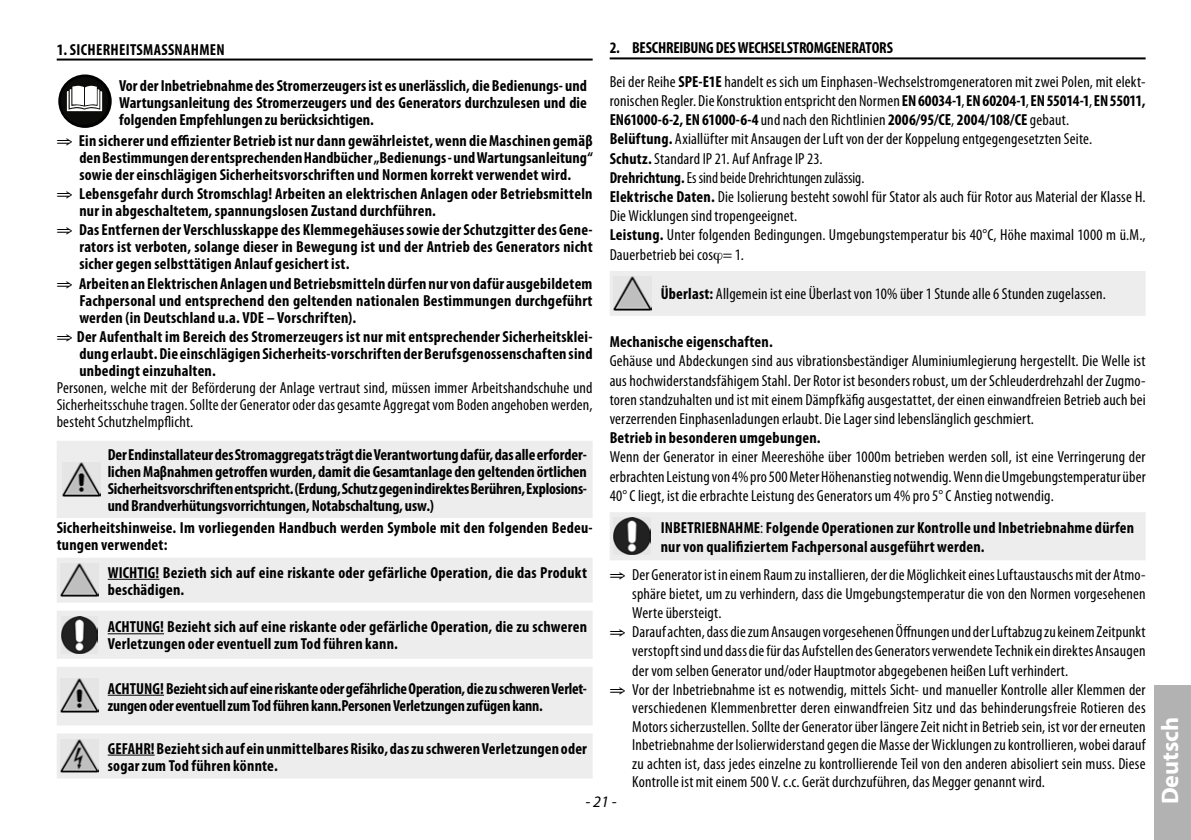
<style>
.page{position:relative;width:1191px;height:840px;background:#fff}
.page>*{position:absolute;margin:0;border:0;box-sizing:border-box;transform-origin:0 0}
.t1{font:700 24px "Myriad Pro";color:#fff}
.t2{font:condensed 16px/19.2px "Myriad Pro";letter-spacing:.01em;color:#000;text-align:justify}
.t3{font:700 condensed 16px/17px "Myriad Pro";letter-spacing:.015em;color:#000;text-align:justify}
.t4{font:700 condensed 16px/17px "Myriad Pro";letter-spacing:-.01em;color:#000}
.t5{font:italic 16px "Myriad Pro";color:#000}
.s1{font-weight:700}
.s2{font-weight:400}
</style>
<div class="page">
<hr style="left:57px;top:58px;width:535px;height:2px;background:#000">
<svg style="left:58px;top:74px;width:54px;height:54px"></svg>
<div style="left:57px;top:441px;width:535px;height:76px;background:#ededed"></div>
<img style="left:62px;top:462px;width:39px;height:34px">
<div style="left:57px;top:558px;width:535px;height:44px;background:#ededed"></div>
<img style="left:60px;top:563px;width:39px;height:33px">
<hr style="left:108px;top:578px;width:51px;height:1px;background:#000">
<div style="left:57px;top:611px;width:535px;height:47px;background:#ededed"></div>
<img style="left:61px;top:616px;width:37px;height:36px">
<hr style="left:108px;top:633px;width:56px;height:1px;background:#000">
<div style="left:57px;top:667px;width:535px;height:58px;background:#ededed"></div>
<img style="left:60px;top:678px;width:38px;height:34px">
<hr style="left:108px;top:694px;width:56px;height:1px;background:#000">
<div style="left:57px;top:734px;width:535px;height:44px;background:#ededed"></div>
<img style="left:60px;top:738px;width:38px;height:34px">
<hr style="left:108px;top:754px;width:47px;height:1px;background:#000">
<hr style="left:609px;top:57px;width:536px;height:2px;background:#000">
<div style="left:610px;top:271px;width:535px;height:45px;background:#ededed"></div>
<img style="left:613px;top:276px;width:38px;height:34px">
<div style="left:610px;top:512px;width:535px;height:48px;background:#ededed"></div>
<img style="left:614px;top:517px;width:37px;height:37px">
<div style="left:1154px;top:684px;width:37px;height:155px;background:#b3b2b2"></div>
<p class="t3" style="left:57px;top:40px;width:170px">1. SICHERHEITSMASSNAHMEN</p>
<p class="t3" style="left:119px;top:76px;width:469px">Vor der Inbetriebnahme des Stromerzeugers ist es unerlässlich, die Bedienungs- und Wartungsanleitung des Stromerzeugers und des Generators durchzulesen und die folgenden Empfehlungen zu berücksichtigen.</p>
<p class="t3" style="left:79px;top:132px;width:515px;text-indent:-23px">⇒ Ein sicherer und effizienter Betrieb ist nur dann gewährleistet, wenn die Maschinen gemäβ den Bestimmungen der entsprechenden Handbücher „Bedienungs - und Wartungsanleitung“ sowie der einschlägigen Sicherheitsvorschriften und Normen korrekt verwendet wird.</p>
<p class="t3" style="left:79px;top:185px;width:514px;text-indent:-23px">⇒ Lebensgefahr durch Stromschlag! Arbeiten an elektrischen Anlagen oder Betriebsmitteln nur in abgeschaltetem, spannungslosen Zustand durchführen.</p>
<p class="t3" style="left:79px;top:221px;width:515px;text-indent:-23px">⇒ Das Entfernen der Verschlusskappe des Klemmegehäuses sowie der Schutzgitter des Gene&shy;rators ist verboten, solange dieser in Bewegung ist und der Antrieb des Generators nicht sicher gegen selbsttätigen Anlauf gesichert ist.</p>
<p class="t3" style="left:79px;top:274px;width:515px;text-indent:-23px">⇒ Arbeiten an Elektrischen Anlagen und Betriebsmitteln dürfen nur von dafür ausgebildetem Fachpersonal und entsprechend den geltenden nationalen Bestimmungen durchgeführt werden (in Deutschland u.a. VDE – Vorschriften).</p>
<p class="t3" style="left:79px;top:327px;width:515px;text-indent:-23px">⇒ Der Aufenthalt im Bereich des Stromerzeugers ist nur mit entsprechender Sicherheitsklei&shy;dung erlaubt. Die einschlägigen Sicherheits-vorschriften der Berufsgenossenschaften sind unbedingt einzuhalten.</p>
<p class="t2" style="left:57px;top:379px;width:537px;line-height:17px">Personen, welche mit der Beförderung der Anlage vertraut sind, müssen immer Arbeitshandschuhe und Sicherheitsschuhe tragen. Sollte der Generator oder das gesamte Aggregat vom Boden angehoben werden, besteht Schutzhelmpflicht.</p>
<p class="t3" style="left:108px;top:445px;width:481px">Der Endinstallateur des Stromaggregats trägt die Verantwortung dafür, das alle erforder&shy;lichen Maβnahmen getroffen wurden, damit die Gesamtanlage den geltenden örtlichen Sicherheitsvorschriften entspricht. (Erdung, Schutz gegen indirektes Berühren, Explosions&shy;und Brandverhütungsvorrichtungen, Notabschaltung, usw.)</p>
<p class="t3" style="left:57px;top:518px;width:537px">Sicherheitshinweise. Im vorliegenden Handbuch werden Symbole mit den folgenden Bedeu&shy;tungen verwendet:</p>
<p class="t3" style="left:108px;top:563px;width:481px">WICHTIG! Bezieth sich auf eine riskante oder gefärliche Operation, die das Produkt beschädigen.</p>
<p class="t3" style="left:108px;top:617px;width:481px">ACHTUNG! Bezieht sich auf eine riskante oder gefärliche Operation, die zu schweren<br>Verletzungen oder eventuell zum Tod führen kann.</p>
<p class="t4" style="left:108px;top:679px;width:481px">ACHTUNG! Bezieht sich auf eine riskante oder gefährliche Operation, die zu schweren Verlet&shy;zungen oder eventuell zum Tod führen kann.Personen Verletzungen zufügen kann.</p>
<p class="t3" style="left:108px;top:738px;width:481px">GEFAHR! Bezieht sich auf ein unmittelbares Risiko, das zu schweren Verletzungen oder sogar zum Tod führen könnte.</p>
<p class="t2" style="left:609px;top:31px;width:537px;line-height:33.2px"><span class="s1">2. BESCHREIBUNG DES WECHSELSTROMGENERATORS<br></span>Bei der Reihe <span class="s1">SPE-E1E</span> handelt es sich um Einphasen-Wechselstromgeneratoren mit zwei Polen, mit elekt-</p>
<p class="t2" style="left:609px;top:91px;width:537px;text-align:left">ronischen Regler. Die Konstruktion entspricht den Normen <span class="s1">EN 60034-1</span>, <span class="s1">EN 60204-1</span>, <span class="s1">EN 55014-1</span>, <span class="s1">EN 55011, EN61000-6-2, EN 61000-6-4</span> und nach den Richtlinien <span class="s1">2006/95/CE</span>, <span class="s1">2004/108/CE</span> gebaut.<br><span class="s1">Belüftung.</span> Axiallüfter mit Ansaugen der Luft von der der Koppelung entgegengesetzten Seite.<br><span class="s1">Schutz.</span> Standard IP 21. Auf Anfrage IP 23.<br><span class="s1">Drehrichtung.</span> Es sind beide Drehrichtungen zulässig.<br><span class="s1">Elektrische Daten.</span> Die Isolierung besteht sowohl für Stator als auch für Rotor aus Material der Klasse H.<br>Die Wicklungen sind tropengeeignet.<br><span class="s1">Leistung.</span> Unter folgenden Bedingungen. Umgebungstemperatur bis 40°C, Höhe maximal 1000 m ü.M., Dauerbetrieb bei cos = 1.</p>
<p class="t2" style="left:660px;top:284px;width:446px"><span class="s1">Überlast:</span> Allgemein ist eine Überlast von 10% über 1 Stunde alle 6 Stunden zugelassen.</p>
<p class="t3" style="left:609px;top:333px;width:165px">Mechanische eigenschaften.</p>
<p class="t2" style="left:609px;top:351px;width:537px">Gehäuse und Abdeckungen sind aus vibrationsbeständiger Aluminiumlegierung hergestellt. Die Welle ist aus hochwiderstandsfähigem Stahl. Der Rotor ist besonders robust, um der Schleuderdrehzahl der Zugmo&shy;toren standzuhalten und ist mit einem Dämpfkäfig ausgestattet, der einen einwandfreien Betrieb auch bei verzerrenden Einphasenladungen erlaubt. Die Lager sind lebenslänglich geschmiert.</p>
<p class="t3" style="left:609px;top:429px;width:212px">Betrieb in besonderen umgebungen.</p>
<p class="t2" style="left:609px;top:447px;width:537px">Wenn der Generator in einer Meereshöhe über 1000m betrieben werden soll, ist eine Verringerung der erbrachten Leistung von 4% pro 500 Meter Höhenanstieg notwendig. Wenn die Umgebungstemperatur über 40° C liegt, ist die erbrachte Leistung des Generators um 4% pro 5° C Anstieg notwendig.</p>
<p class="t3" style="left:660px;top:517px;width:475px;line-height:19.2px">INBETRIEBNAHME<span class="s2">:</span> Folgende Operationen zur Kontrolle und Inbetriebnahme dürfen nur von qualifiziertem Fachpersonal ausgeführt werden.</p>
<p class="t2" style="left:609px;top:564px;width:537px">⇒ Der Generator ist in einem Raum zu installieren, der die Möglichkeit eines Luftaustauschs mit der Atmo-</p>
<p class="t2" style="left:632px;top:583px;width:515px">sphäre bietet, um zu verhindern, dass die Umgebungstemperatur die von den Normen vorgesehenen</p>
<p class="t2" style="left:632px;top:602px;width:91px">Werte übersteigt.</p>
<p class="t2" style="left:609px;top:621px;width:537px">⇒ Darauf achten, dass die zum Ansaugen vorgesehenen Öffnungen und der Luftabzug zu keinem Zeitpunkt</p>
<p class="t2" style="left:632px;top:641px;width:515px">verstopft sind und dass die für das Aufstellen des Generators verwendete Technik ein direktes Ansaugen</p>
<p class="t2" style="left:632px;top:660px;width:437px">der vom selben Generator und/oder Hauptmotor abgegebenen heißen Luft verhindert.</p>
<p class="t2" style="left:609px;top:679px;width:537px">⇒ Vor der Inbetriebnahme ist es notwendig, mittels Sicht- und manueller Kontrolle aller Klemmen der</p>
<p class="t2" style="left:632px;top:697px;width:515px">verschiedenen Klemmenbretter deren einwandfreien Sitz und das behinderungsfreie Rotieren des</p>
<p class="t2" style="left:632px;top:716px;width:515px">Motors sicherzustellen. Sollte der Generator über längere Zeit nicht in Betrieb sein, ist vor der erneuten</p>
<p class="t2" style="left:632px;top:734px;width:515px">Inbetriebnahme der Isolierwiderstand gegen die Masse der Wicklungen zu kontrollieren, wobei darauf</p>
<p class="t2" style="left:632px;top:753px;width:515px">zu achten ist, dass jedes einzelne zu kontrollierende Teil von den anderen abisoliert sein muss. Diese</p>
<p class="t2" style="left:632px;top:771px;width:414px">Kontrolle ist mit einem 500 V. c.c. Gerät durchzuführen, das Megger genannt wird.</p>
<p class="t5" style="left:585px;top:790px;width:33px">- 21 -</p>
<h1 class="t1" style="left:1154px;top:804px;width:89px;rotate:-90deg">Deutsch</h1>
</div>
